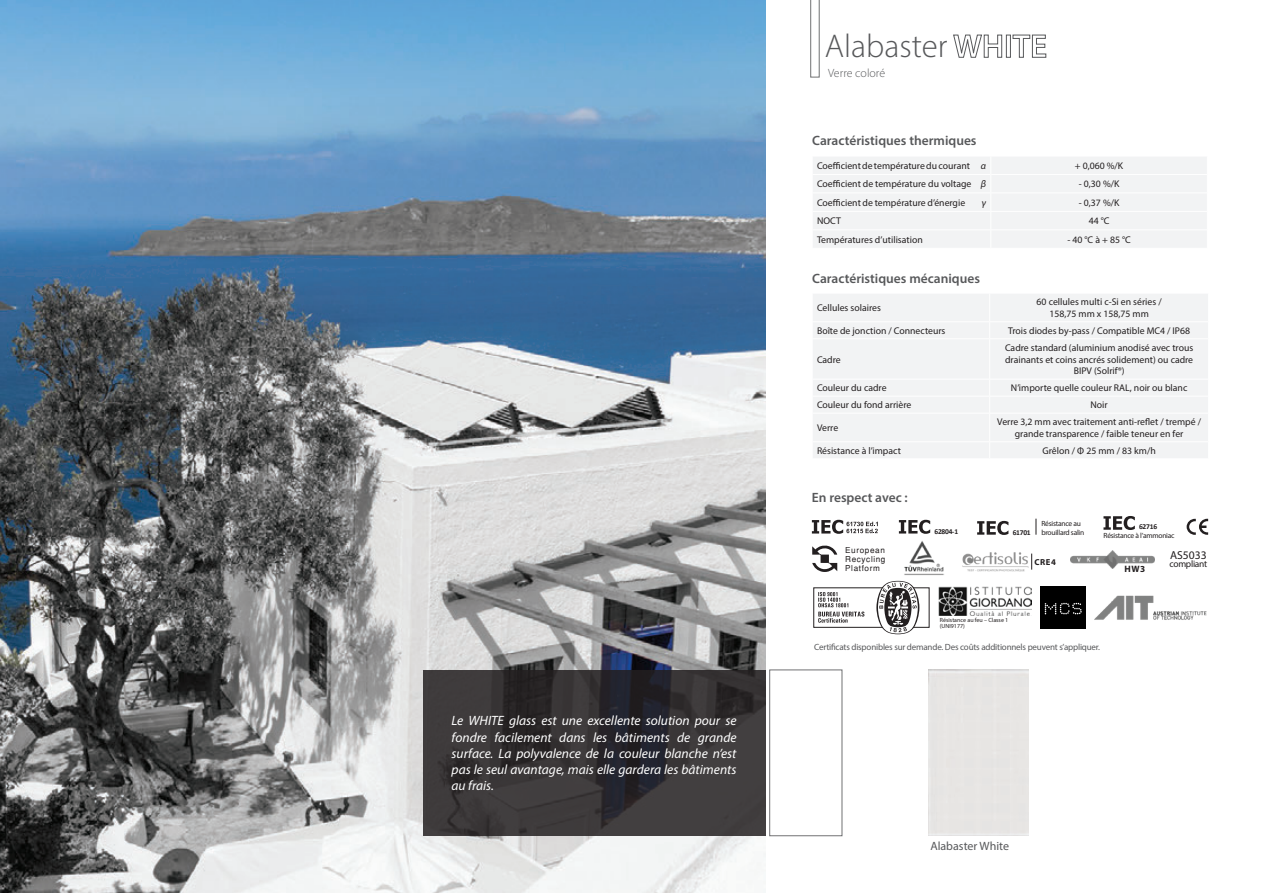
<style>
.page{position:relative;width:1263px;height:893px;background:#fff}
.page>*{position:absolute;margin:0;border:0;box-sizing:border-box;transform-origin:0 0}
.t1{font:300 33px "Myriad Pro";color:#57585a}
.t2{font:italic 13.5px/16.2px "Myriad Pro";color:#fff;text-align:justify}
.t3{font:600 13.5px "Myriad Pro";color:#57585a}
.t4{font:12px "Myriad Pro";color:#57585a}
.t5{font:300 12px "Myriad Pro";color:#57585a}
.t6{font:11.55px "Myriad Pro";color:#231f20}
.t7{font:9.75px/11.7px "Myriad Pro";color:#231f20;text-align:center}
.t8{font:italic 9.75px "Myriad Pro";color:#231f20}
.t9{font:9.45px "Myriad Pro";letter-spacing:-.03em;color:#231f20}
.t10{font:700 9.3px "Myriad Pro";color:#231f20}
.t11{font:9px "Myriad Pro";letter-spacing:-.02em;color:#57585a}
.t12{font:700 8.7px "Myriad Pro";color:#231f20}
.t13{font:8.1px/9.1px "Helvetica";letter-spacing:.075em;color:#231f20;text-align:justify}
.t14{font:7.5px "Myriad Pro";letter-spacing:-.03em;color:#231f20}
.t15{font:700 7.5px "Calibri";letter-spacing:-.03em;color:#231f20}
.t16{font:6px/6.4px "Myriad Pro";color:#231f20}
.s1{font-weight:600;color:#fff}
.s2{font-style:italic}
</style>
<div class="page">
<div style="left:769px;top:669px;width:73px;height:167px;background:#fff;border:1px solid #57585a"></div>
<img style="left:0;top:0;width:765px;height:893px">
<svg style="left:423px;top:670px;width:342px;height:166px;background:#363335"></svg>
<div style="left:813px;top:294px;width:395px;height:164px;background:#f2f3f4"></div>
<svg style="left:989px;top:294px;width:1px;height:44px"></svg>
<hr style="left:989px;top:339px;width:1px;height:40px;background:#fff">
<svg style="left:989px;top:380px;width:1px;height:78px"></svg>
<hr style="left:812px;top:321px;width:178px;height:1px;background:#fff">
<hr style="left:812px;top:338px;width:178px;height:1px;background:#fff">
<hr style="left:812px;top:379px;width:178px;height:1px;background:#fff">
<hr style="left:812px;top:396px;width:178px;height:1px;background:#fff">
<hr style="left:812px;top:413px;width:178px;height:1px;background:#fff">
<hr style="left:812px;top:441px;width:178px;height:1px;background:#fff">
<hr style="left:990px;top:321px;width:218px;height:1px;background:#fff">
<hr style="left:990px;top:338px;width:218px;height:1px;background:#fff">
<hr style="left:990px;top:379px;width:218px;height:1px;background:#fff">
<hr style="left:990px;top:396px;width:218px;height:1px;background:#fff">
<hr style="left:990px;top:413px;width:218px;height:1px;background:#fff">
<hr style="left:990px;top:441px;width:218px;height:1px;background:#fff">
<div style="left:813px;top:157px;width:394px;height:91px;background:#f2f3f4"></div>
<hr style="left:812px;top:174px;width:178px;height:1px;background:#fff">
<hr style="left:991px;top:174px;width:216px;height:1px;background:#fff">
<hr style="left:812px;top:193px;width:178px;height:1px;background:#fff">
<hr style="left:812px;top:211px;width:179px;height:1px;background:#fff">
<hr style="left:812px;top:230px;width:178px;height:1px;background:#fff">
<hr style="left:991px;top:193px;width:216px;height:1px;background:#fff">
<hr style="left:991px;top:211px;width:216px;height:1px;background:#fff">
<hr style="left:991px;top:229px;width:216px;height:1px;background:#fff">
<svg style="left:810px;top:0;width:9px;height:77px"></svg>
<div style="left:813px;top:587px;width:116px;height:41px;border:1px solid #231f20"></div>
<svg style="left:876px;top:581px;width:43px;height:53px"></svg>
<svg style="left:818px;top:592px;width:46px;height:31px"></svg>
<svg style="left:1186px;top:519px;width:22px;height:16px"></svg>
<img style="left:1094px;top:595px;width:112px;height:25px">
<img style="left:904px;top:541px;width:40px;height:34px">
<svg style="left:899px;top:520px;width:31px;height:14px"></svg>
<img style="left:1070px;top:551px;width:84px;height:18px">
<img style="left:962px;top:552px;width:71px;height:20px">
<svg style="left:1031px;top:554px;width:1px;height:16px"></svg>
<svg style="left:812px;top:520px;width:66px;height:14px"></svg>
<svg style="left:812px;top:545px;width:25px;height:27px"></svg>
<div style="left:1040px;top:586px;width:45px;height:43px;background:#000"></div>
<svg style="left:1045px;top:603px;width:37px;height:11px"></svg>
<svg style="left:1103px;top:516px;width:32px;height:14px"></svg>
<svg style="left:977px;top:521px;width:31px;height:14px"></svg>
<svg style="left:1035px;top:519px;width:1px;height:16px"></svg>
<img style="left:939px;top:586px;width:92px;height:29px">
<h2 class="t2" style="left:452px;top:713px;width:286px">Le WHITE glass est une excellente solution pour se fondre facilement dans les bâtiments de grande surface. La polyvalence de la couleur blanche n’est pas le seul avantage, mais elle gardera les bâtiments au frais.</h2>
<h1 class="t1" style="left:825px;top:26px;width:224px">Alabaster <span class="s1">WHITE</span></h1>
<p class="t5" style="left:828px;top:66px;width:58px">Verre coloré</p>
<h2 class="t3" style="left:812px;top:132px;width:166px">Caractéristiques thermiques</h2>
<p class="t7" style="left:817px;top:160px;width:170px">Coefficient de température du courant <span class="s2">α</span></p>
<p class="t7" style="left:1075px;top:160px;width:50px">+ 0,060 %/K</p>
<p class="t7" style="left:817px;top:178px;width:170px">Coefficient de température du voltage <span class="s2">β</span></p>
<p class="t7" style="left:1079px;top:178px;width:42px">- 0,30 %/K</p>
<p class="t7" style="left:817px;top:197px;width:150px">Coefficient de température d’énergie</p>
<p class="t8" style="left:982px;top:196px;width:6px">γ</p>
<p class="t7" style="left:1079px;top:197px;width:42px">- 0,37 %/K</p>
<p class="t7" style="left:817px;top:215px;width:25px">NOCT</p>
<p class="t7" style="left:1089px;top:215px;width:22px">44 °C</p>
<p class="t7" style="left:817px;top:233px;width:107px">Températures d’utilisation</p>
<p class="t7" style="left:1067px;top:233px;width:65px">- 40 °C à + 85 °C</p>
<h2 class="t3" style="left:812px;top:270px;width:169px">Caractéristiques mécaniques</h2>
<p class="t7" style="left:817px;top:302px;width:65px">Cellules solaires</p>
<p class="t7" style="left:1036px;top:296px;width:127px">60 cellules multi c-Si en séries /<br>158,75 mm x 158,75 mm</p>
<p class="t7" style="left:817px;top:325px;width:130px">Boîte de jonction / Connecteurs</p>
<p class="t7" style="left:1008px;top:325px;width:184px">Trois diodes by-pass / Compatible MC4 / IP68</p>
<p class="t7" style="left:817px;top:353px;width:25px">Cadre</p>
<p class="t7" style="left:1005px;top:342px;width:190px">Cadre standard (aluminium anodisé avec trous drainants et coins ancrés solidement) ou cadre<br>BIPV (Solrif®)</p>
<p class="t7" style="left:817px;top:382px;width:71px">Couleur du cadre</p>
<p class="t7" style="left:1011px;top:382px;width:178px">N’importe quelle couleur RAL, noir ou blanc</p>
<p class="t7" style="left:817px;top:399px;width:96px">Couleur du fond arrière</p>
<p class="t7" style="left:1090px;top:399px;width:19px">Noir</p>
<p class="t7" style="left:817px;top:422px;width:23px">Verre</p>
<p class="t7" style="left:997px;top:416px;width:205px">Verre 3,2 mm avec traitement anti-reflet / trempé / grande transparence / faible teneur en fer</p>
<p class="t7" style="left:817px;top:445px;width:85px">Résistance à l’impact</p>
<p class="t7" style="left:1042px;top:445px;width:115px">Grêlon / Φ 25 mm / 83 km/h</p>
<h2 class="t3" style="left:812px;top:488px;width:97px">En respect avec :</h2>
<p class="t13" style="left:845px;top:545px;width:42px">European Recycling Platform</p>
<p class="t15" style="left:934px;top:526px;width:25px">62804-1</p>
<p class="t14" style="left:1041px;top:518px;width:41px">Résistance au</p>
<p class="t15" style="left:1013px;top:527px;width:20px">61701</p>
<p class="t14" style="left:1041px;top:528px;width:44px">brouillard salin</p>
<p class="t12" style="left:1034px;top:556px;width:23px">CRE4</p>
<p class="t16" style="left:940px;top:616px;width:70px">Résistance au feu – Classe 1 (UNI9177)</p>
<p class="t15" style="left:1139px;top:521px;width:20px">62716</p>
<p class="t14" style="left:1103px;top:530px;width:73px">Résistance à l’ammoniac</p>
<p class="t10" style="left:1124px;top:563px;width:22px">HW3</p>
<p class="t6" style="left:1170px;top:548px;width:38px">AS5033</p>
<p class="t9" style="left:1169px;top:558px;width:39px">compliant</p>
<p class="t11" style="left:814px;top:641px;width:287px">Certificats disponibles sur demande. Des coûts additionnels peuvent s’appliquer.</p>
<p class="t4" style="left:930px;top:838px;width:80px">Alabaster White</p>
</div>
